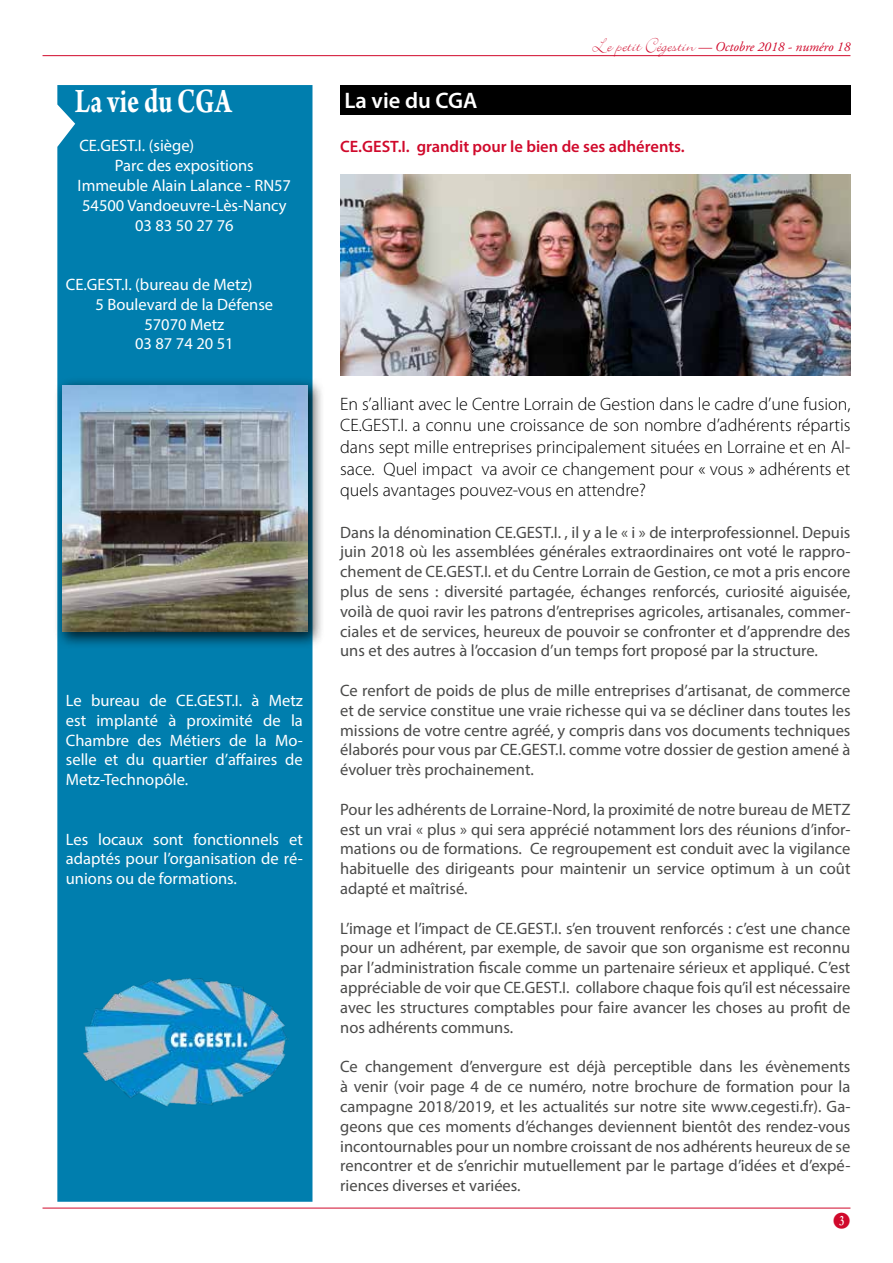
<style>
.page{position:relative;width:893px;height:1263px;background:#fff}
.page>*{position:absolute;margin:0;border:0;box-sizing:border-box;transform-origin:0 0}
.t1{font:700 36.45px "Arno Pro";letter-spacing:.005em;color:#fff;scale:.74 1}
.t2{font:600 22.5px "Myriad Pro";color:#fff}
.t3{font:300 18px/21.6px "Myriad Pro";color:#000;text-align:justify}
.t4{font:16.5px/19.8px "Myriad Pro";color:#4a4a49;text-align:justify}
.t5{font:16.5px/19.8px "Myriad Pro";color:#fff;text-align:justify}
.t6{font:600 16.5px "Myriad Pro";color:#d0092b}
.t7{font:15px "Numberpile";color:#d0092b}
.t8{font:italic 13.5px "Adobe Garamond Pro";color:#d0092b}
.s1{font-family:"Bickley Script Let Plain";font-style:normal;font-size:21px}
</style>
<div class="page">
<img style="left:340px;top:174px;width:510px;height:201px">
<hr style="left:43px;top:55px;width:807px;height:1px;background:#d0092b">
<hr style="left:43px;top:1208px;width:807px;height:1px;background:#d0092b">
<div style="left:340px;top:85px;width:510px;height:30px;background:#000"></div>
<div style="left:57px;top:85px;width:255px;height:1117px;background:#007eae"></div>
<div style="left:53px;top:376px;width:273px;height:273px;background:#000;opacity:.75"></div>
<img style="left:63px;top:386px;width:244px;height:245px">
<img style="left:81px;top:974px;width:207px;height:141px">
<p class="t8" style="left:592px;top:39px;width:260px"><span class="s1">Le petit Cégestin</span> — Octobre 2018 - numéro 18</p>
<h1 class="t1" style="left:75px;top:80px;width:214px">La vie du CGA</h1>
<h2 class="t2" style="left:344px;top:86px;width:135px">La vie du CGA</h2>
<p class="t5" style="left:79px;top:136px;width:116px">CE.GEST.I. (siège)</p>
<p class="t5" style="left:115px;top:156px;width:140px">Parc des expositions</p>
<p class="t5" style="left:78px;top:175px;width:215px">Immeuble Alain Lalance - RN57</p>
<p class="t5" style="left:82px;top:195px;width:206px">54500 Vandoeuvre-Lès-Nancy</p>
<p class="t5" style="left:135px;top:215px;width:100px">03 83 50 27 76</p>
<p class="t6" style="left:340px;top:136px;width:346px">CE.GEST.I. grandit pour le bien de ses adhérents.</p>
<p class="t5" style="left:66px;top:274px;width:188px">CE.GEST.I. (bureau de Metz)</p>
<p class="t5" style="left:96px;top:294px;width:179px">5 Boulevard de la Défense</p>
<p class="t5" style="left:144px;top:314px;width:81px">57070 Metz</p>
<p class="t5" style="left:135px;top:334px;width:100px">03 87 74 20 51</p>
<p class="t5" style="left:66px;top:690px;width:239px">Le bureau de CE.GEST.I. à Metz est implanté à proximité de la Chambre des Métiers de la Mo&shy;selle et du quartier d’affaires de Metz-Technopôle.</p>
<p class="t5" style="left:66px;top:829px;width:239px">Les locaux sont fonctionnels et adaptés pour l’organisation de ré&shy;unions ou de formations.</p>
<p class="t3" style="left:340px;top:393px;width:512px">En s’alliant avec le Centre Lorrain de Gestion dans le cadre d’une fusion, CE.GEST.I. a connu une croissance de son nombre d’adhérents répartis dans sept mille entreprises principalement situées en Lorraine et en Al&shy;sace. Quel impact va avoir ce changement pour « vous » adhérents et quels avantages pouvez-vous en attendre?</p>
<p class="t4" style="left:340px;top:522px;width:512px">Dans la dénomination CE.GEST.I. , il y a le « i » de interprofessionnel. Depuis juin 2018 où les assemblées générales extraordinaires ont voté le rappro&shy;chement de CE.GEST.I. et du Centre Lorrain de Gestion, ce mot a pris encore plus de sens : diversité partagée, échanges renforcés, curiosité aiguisée, voilà de quoi ravir les patrons d’entreprises agricoles, artisanales, commer&shy;ciales et de services, heureux de pouvoir se confronter et d’apprendre des uns et des autres à l’occasion d’un temps fort proposé par la structure.</p>
<p class="t4" style="left:340px;top:680px;width:512px">Ce renfort de poids de plus de mille entreprises d’artisanat, de commerce et de service constitue une vraie richesse qui va se décliner dans toutes les missions de votre centre agréé, y compris dans vos documents techniques élaborés pour vous par CE.GEST.I. comme votre dossier de gestion amené à évoluer très prochainement.</p>
<p class="t4" style="left:340px;top:799px;width:512px">Pour les adhérents de Lorraine-Nord, la proximité de notre bureau de METZ est un vrai « plus » qui sera apprécié notamment lors des réunions d’infor&shy;mations ou de formations. Ce regroupement est conduit avec la vigilance habituelle des dirigeants pour maintenir un service optimum à un coût adapté et maîtrisé.</p>
<p class="t4" style="left:340px;top:918px;width:512px">L’image et l’impact de CE.GEST.I. s’en trouvent renforcés : c’est une chance pour un adhérent, par exemple, de savoir que son organisme est reconnu par l’administration fiscale comme un partenaire sérieux et appliqué. C’est appréciable de voir que CE.GEST.I. collabore chaque fois qu’il est nécessaire avec les structures comptables pour faire avancer les choses au profit de nos adhérents communs.</p>
<p class="t4" style="left:340px;top:1056px;width:512px">Ce changement d’envergure est déjà perceptible dans les évènements à venir (voir page 4 de ce numéro, notre brochure de formation pour la campagne 2018/2019, et les actualités sur notre site www.cegesti.fr). Ga&shy;geons que ces moments d’échanges deviennent bientôt des rendez-vous incontournables pour un nombre croissant de nos adhérents heureux de se rencontrer et de s’enrichir mutuellement par le partage d’idées et d’expé&shy;riences diverses et variées.</p>
<p class="t7" style="left:833px;top:1212px;width:19px">D</p>
</div>
